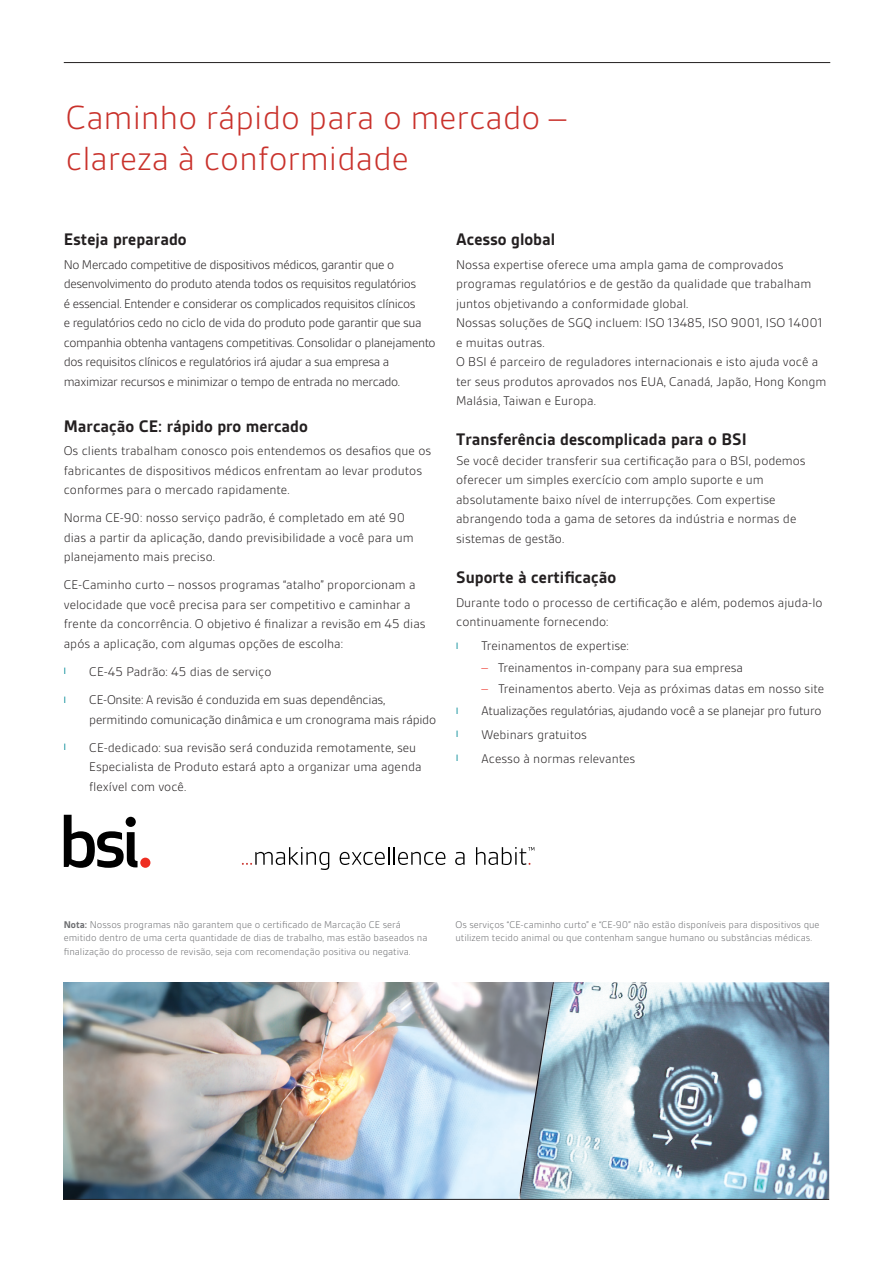
<style>
.page{position:relative;width:893px;height:1263px;background:#fff}
.page>*{position:absolute;margin:0;border:0;box-sizing:border-box;transform-origin:0 0}
.BSI_Heading_1{font:300 36px/40.5px "BSI Gesta";letter-spacing:-.005em;color:#c9312b}
.BSI_Body_Text{font:700 18px "BSI Gesta";color:#231f20}
.BSI_Body_Text-2{font:300 13.5px/19.5px "BSI Gesta";color:#231f20}
.BSI_Body_Text-3{font:300 13.5px/19.5px "BSI Gesta";letter-spacing:-.03em;color:#231f20}
.BSI_Body_Text-4{font:300 13.5px/19.5px "BSI Gesta";letter-spacing:-.02em;color:#231f20}
.t1{font:300 10.5px/13.5px "BSI Gesta";color:#6c6d70}
.BSI_Body_Text-5{font:9px "Myriad Pro";color:#008996}
.s1{color:#ee2e22}
.s2{font-weight:700}
</style>
<div class="page">
<img style="left:64px;top:982px;width:454px;height:217px">
<hr style="left:64px;top:62px;width:766px;height:1px;background:#231f20">
<svg style="left:64px;top:815px;width:74px;height:53px"></svg>
<div style="left:140px;top:858px;width:10px;height:10px;background:#ee2e22;border-radius:50%"></div>
<svg style="left:242px;top:847px;width:87px;height:23px"></svg>
<svg style="left:340px;top:847px;width:105px;height:18px"></svg>
<svg style="left:455px;top:852px;width:10px;height:13px"></svg>
<svg style="left:476px;top:847px;width:58px;height:18px"></svg>
<img style="left:518px;top:982px;width:311px;height:217px">
<hr style="left:64px;top:1199px;width:765px;height:1px;background:#231f20">
<p class="BSI_Heading_1" style="left:66px;top:98px;width:502px">Caminho rápido para o mercado – clareza à conformidade</p>
<p class="BSI_Body_Text" style="left:64px;top:230px;width:124px">Esteja preparado</p>
<p class="BSI_Body_Text-3" style="left:64px;top:255px;width:373px">No Mercado competitive de dispositivos médicos, garantir que o desenvolvimento do produto atenda todos os requisitos regulatórios<br>é essencial. Entender e considerar os complicados requisitos clínicos<br>e regulatórios cedo no ciclo de vida do produto pode garantir que sua companhia obtenha vantagens competitivas. Consolidar o planejamento dos requisitos clínicos e regulatórios irá ajudar a sua empresa a maximizar recursos e minimizar o tempo de entrada no mercado.</p>
<p class="BSI_Body_Text" style="left:64px;top:417px;width:246px">Marcação CE: rápido pro mercado</p>
<p class="BSI_Body_Text-2" style="left:64px;top:441px;width:369px">Os clients trabalham conosco pois entendemos os desafios que os fabricantes de dispositivos médicos enfrentam ao levar produtos conformes para o mercado rapidamente.</p>
<p class="BSI_Body_Text-2" style="left:64px;top:508px;width:351px">Norma CE-90: nosso serviço padrão, é completado em até 90 dias a partir da aplicação, dando previsibilidade a você para um planejamento mais preciso.</p>
<p class="BSI_Body_Text-2" style="left:64px;top:575px;width:363px">CE-Caminho curto – nossos programas “atalho” proporcionam a velocidade que você precisa para ser competitivo e caminhar a frente da concorrência. O objetivo é finalizar a revisão em 45 dias após a aplicação, com algumas opções de escolha:</p>
<p class="BSI_Body_Text-5" style="left:64px;top:666px;width:4px">l</p>
<p class="BSI_Body_Text-2" style="left:89px;top:662px;width:184px">CE-45 Padrão: 45 dias de serviço</p>
<p class="BSI_Body_Text-5" style="left:64px;top:694px;width:4px">l</p>
<p class="BSI_Body_Text-4" style="left:89px;top:690px;width:348px">CE-Onsite: A revisão é conduzida em suas dependências, permitindo comunicação dinâmica e um cronograma mais rápido</p>
<p class="BSI_Body_Text-5" style="left:64px;top:741px;width:4px">l</p>
<p class="BSI_Body_Text-2" style="left:89px;top:737px;width:334px">CE-dedicado: sua revisão será conduzida remotamente, seu<br>Especialista de Produto estará apto a organizar uma agenda flexível com você.</p>
<p class="BSI_Body_Text" style="left:456px;top:230px;width:101px">Acesso global</p>
<p class="BSI_Body_Text-2" style="left:456px;top:255px;width:357px">Nossa expertise oferece uma ampla gama de comprovados programas regulatórios e de gestão da qualidade que trabalham juntos objetivando a conformidade global.</p>
<p class="BSI_Body_Text-2" style="left:456px;top:313px;width:368px">Nossas soluções de SGQ incluem: ISO 13485, ISO 9001, ISO 14001 e muitas outras.</p>
<p class="BSI_Body_Text-2" style="left:456px;top:352px;width:372px">O BSI é parceiro de reguladores internacionais e isto ajuda você a ter seus produtos aprovados nos EUA, Canadá, Japão, Hong Kongm<br>Malásia, Taiwan e Europa.</p>
<p class="BSI_Body_Text" style="left:456px;top:430px;width:292px">Transferência descomplicada para o BSI</p>
<p class="BSI_Body_Text-2" style="left:456px;top:451px;width:351px">Se você decider transferir sua certificação para o BSI, podemos oferecer um simples exercício com amplo suporte e um absolutamente baixo nível de interrupções. Com expertise abrangendo toda a gama de setores da indústria e normas de sistemas de gestão.</p>
<p class="BSI_Body_Text" style="left:456px;top:568px;width:162px">Suporte à certificação</p>
<p class="BSI_Body_Text-2" style="left:456px;top:593px;width:368px">Durante todo o processo de certificação e além, podemos ajuda-lo continuamente fornecendo:</p>
<p class="BSI_Body_Text-5" style="left:456px;top:640px;width:4px">l</p>
<p class="BSI_Body_Text-2" style="left:482px;top:636px;width:149px">Treinamentos de expertise:</p>
<p class="BSI_Body_Text-2" style="left:482px;top:658px;width:263px"><span class="s1">–</span> Treinamentos in-company para sua empresa</p>
<p class="BSI_Body_Text-2" style="left:482px;top:679px;width:344px"><span class="s1">–</span> Treinamentos aberto. Veja as próximas datas em nosso site</p>
<p class="BSI_Body_Text-5" style="left:456px;top:705px;width:4px">l</p>
<p class="BSI_Body_Text-4" style="left:482px;top:701px;width:341px">Atualizações regulatórias, ajudando você a se planejar pro futuro</p>
<p class="BSI_Body_Text-5" style="left:456px;top:729px;width:4px">l</p>
<p class="BSI_Body_Text-2" style="left:482px;top:725px;width:107px">Webinars gratuitos</p>
<p class="BSI_Body_Text-5" style="left:456px;top:752px;width:4px">l</p>
<p class="BSI_Body_Text-2" style="left:482px;top:749px;width:155px">Acesso à normas relevantes</p>
<p class="t1" style="left:64px;top:918px;width:365px"><span class="s2">Nota:</span> Nossos programas não garantem que o certificado de Marcação CE será emitido dentro de uma certa quantidade de dias de trabalho, mas estão baseados na finalização do processo de revisão, seja com recomendação positiva ou negativa.</p>
<p class="t1" style="left:455px;top:918px;width:366px">Os serviços “CE-caminho curto” e “CE-90” não estão disponíveis para dispositivos que utilizem tecido animal ou que contenham sangue humano ou substâncias médicas.</p>
</div>
